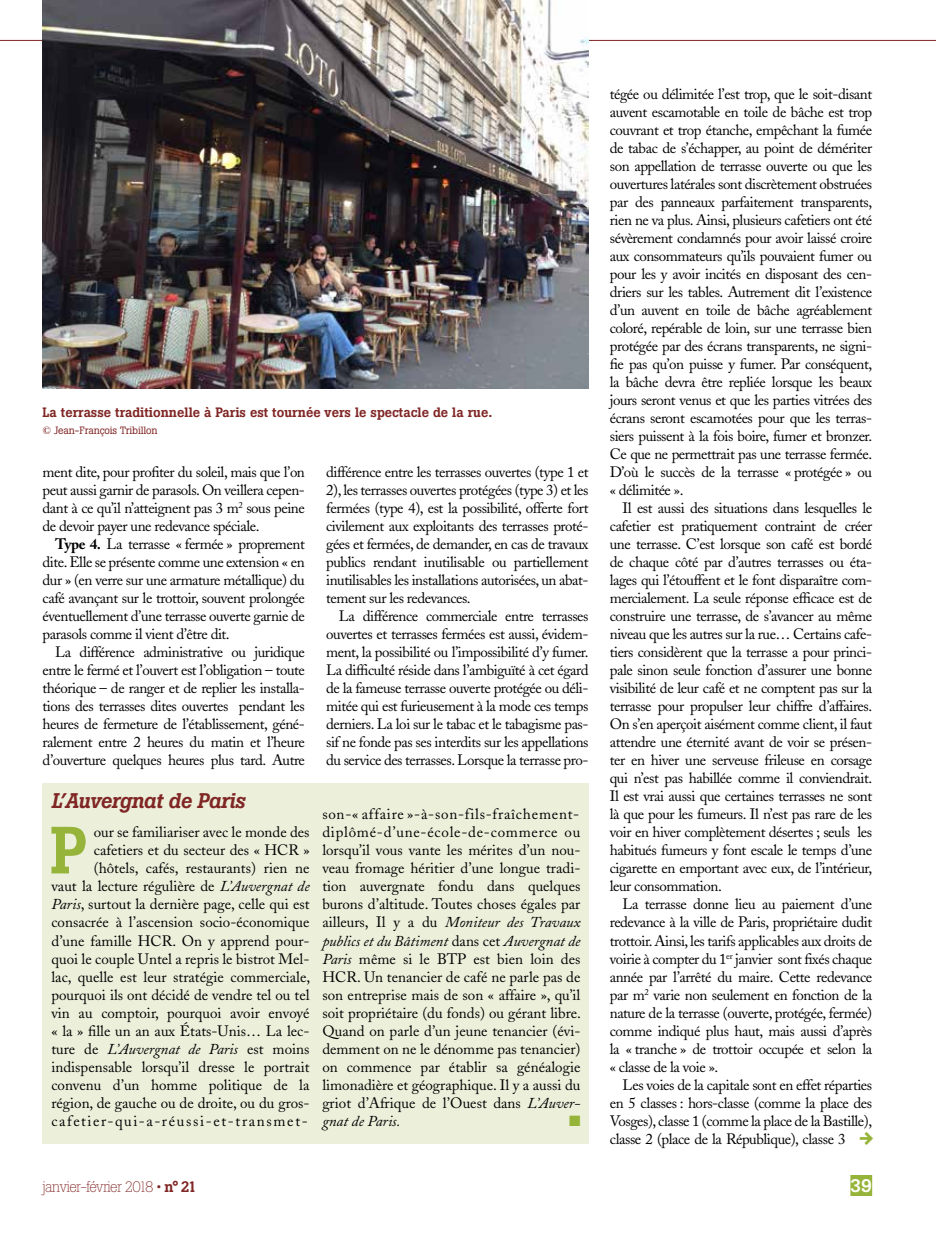
<style>
.page{position:relative;width:936px;height:1234px;background:#fff}
.page>*{position:absolute;margin:0;border:0;box-sizing:border-box;transform-origin:0 0}
.t1{font:500 66px "Boton";color:#96b439}
.t2{font:italic 500 21px "Boton";letter-spacing:-.02em;color:#802625}
.t3{font:500 18px "Boton";color:#fff}
.t4{font:18px "Flesh Plain";color:#96b439}
.t5{font:15px/18px "Adobe Caslon";color:#000;text-align:justify}
.t6{font:300 15px "Boton";letter-spacing:-.05em;color:#802625}
.t7{font:15px "Zapf Dingbats ITC";color:#96b439}
.t8{font:500 13.5px "Boton";color:#802625}
.t9{font:10.5px "Boton";letter-spacing:-.01em;color:#802625}
.s1{font-weight:700}
.s2{font-style:italic}
.s3{font-weight:500}
</style>
<div class="page">
<div style="left:850px;top:1174px;width:22px;height:21px;background:#96b439"></div>
<hr style="left:0;top:40px;width:935px;height:1px;background:#802625">
<img style="left:43px;top:0;width:545px;height:388px">
<div style="left:43px;top:783px;width:546px;height:360px;background:#ecf0db"></div>
<p class="t8" style="left:43px;top:404px;width:451px">La terrasse traditionnelle à Paris est tournée vers le spectacle de la rue.</p>
<p class="t9" style="left:43px;top:423px;width:117px">© Jean-François Tribillon</p>
<p class="t5" style="left:43px;top:463px;width:264px">ment dite, pour profiter du soleil, mais que l’on peut aussi garnir de parasols. On veillera cepen&shy;dant à ce qu’il n’atteignent pas 3 m<sup>2</sup> sous peine de devoir payer une redevance spéciale.</p>
<p class="t5" style="left:43px;top:535px;width:264px;text-indent:13px"><span class="s1">Type 4.</span> La terrasse « fermée » proprement dite. Elle se présente comme une extension « en dur » (en verre sur une armature métallique) du café avançant sur le trottoir, souvent prolongée éventuellement d’une terrasse ouverte garnie de parasols comme il vient d’être dit.</p>
<p class="t5" style="left:43px;top:643px;width:264px;text-indent:13px">La différence administrative ou juridique entre le fermé et l’ouvert est l’obligation – toute théorique – de ranger et de replier les installa&shy;tions des terrasses dites ouvertes pendant les heures de fermeture de l’établissement, géné&shy;ralement entre 2 heures du matin et l’heure d’ouverture quelques heures plus tard. Autre</p>
<h2 class="t2" style="left:51px;top:788px;width:195px">L’Auvergnat de Paris</h2>
<h1 class="t1" style="left:50px;top:811px;width:39px">P</h1>
<p class="t5" style="left:51px;top:823px;width:260px;text-align:right">our se familiariser avec le monde des cafetiers et du secteur des « HCR » (hôtels, cafés, restaurants) rien ne<br>vaut la lecture régulière de <span class="s2">L’Auvergnat de Paris</span>, surtout la dernière page, celle qui est consacrée à l’ascension socio-économique d’une famille HCR. On y apprend pour&shy;quoi le couple Untel a repris le bistrot Mel&shy;lac, quelle est leur stratégie commerciale, pourquoi ils ont décidé de vendre tel ou tel vin au comptoir, pourquoi avoir envoyé « la » fille un an aux États-Unis… La lec&shy;ture de <span class="s2">L’Auvergnat de Paris</span> est moins indispensable lorsqu’il dresse le portrait convenu d’un homme politique de la région, de gauche ou de droite, ou du gros&shy;cafetier-qui-a-réussi-et-transmet-</p>
<p class="t5" style="left:326px;top:463px;width:264px">différence entre les terrasses ouvertes (type 1 et 2), les terrasses ouvertes protégées (type 3) et les fermées (type 4), est la possibilité, offerte fort civilement aux exploitants des terrasses proté&shy;gées et fermées, de demander, en cas de travaux publics rendant inutilisable ou partiellement inutilisables les installations autorisées, un abat&shy;tement sur les redevances.</p>
<p class="t5" style="left:326px;top:607px;width:264px;text-indent:13px">La différence commerciale entre terrasses ouvertes et terrasses fermées est aussi, évidem&shy;ment, la possibilité ou l’impossibilité d’y fumer.<br>La difficulté réside dans l’ambiguïté à cet égard de la fameuse terrasse ouverte protégée ou déli&shy;mitée qui est furieusement à la mode ces temps derniers. La loi sur le tabac et le tabagisme pas&shy;sif ne fonde pas ses interdits sur les appellations du service des terrasses. Lorsque la terrasse pro-</p>
<p class="t5" style="left:322px;top:805px;width:260px">son-« affaire »-à-son-fils-fraîchement&shy;diplômé-d’une-école-de-commerce ou lorsqu’il vous vante les mérites d’un nou&shy;veau fromage héritier d’une longue tradi&shy;tion auvergnate fondu dans quelques burons d’altitude. Toutes choses égales par ailleurs, Il y a du <span class="s2">Moniteur des Travaux publics et du Bâtiment</span> dans cet <span class="s2">Auvergnat de Paris</span> même si le BTP est bien loin des HCR. Un tenancier de café ne parle pas de son entreprise mais de son « affaire », qu’il soit propriétaire (du fonds) ou gérant libre.<br>Quand on parle d’un jeune tenancier (évi&shy;demment on ne le dénomme pas tenancier) on commence par établir sa généalogie limonadière et géographique. Il y a aussi du griot d’Afrique de l’Ouest dans <span class="s2">L’Auver&shy;gnat de Paris.</span></p>
<p class="t7" style="left:569px;top:1113px;width:13px">■</p>
<p class="t5" style="left:609px;top:85px;width:264px">tégée ou délimitée l’est trop, que le soit-disant auvent escamotable en toile de bâche est trop couvrant et trop étanche, empêchant la fumée de tabac de s’échapper, au point de démériter son appellation de terrasse ouverte ou que les ouvertures latérales sont discrètement obstruées par des panneaux parfaitement transparents, rien ne va plus. Ainsi, plusieurs cafetiers ont été sévèrement condamnés pour avoir laissé croire aux consommateurs qu’ils pouvaient fumer ou pour les y avoir incités en disposant des cen&shy;driers sur les tables. Autrement dit l’existence d’un auvent en toile de bâche agréablement coloré, repérable de loin, sur une terrasse bien protégée par des écrans transparents, ne signi&shy;fie pas qu’on puisse y fumer. Par conséquent, la bâche devra être repliée lorsque les beaux jours seront venus et que les parties vitrées des écrans seront escamotées pour que les terras&shy;siers puissent à la fois boire, fumer et bronzer.<br>Ce que ne permettrait pas une terrasse fermée.<br>D’où le succès de la terrasse « protégée » ou « délimitée ».</p>
<p class="t5" style="left:609px;top:499px;width:264px;text-indent:13px">Il est aussi des situations dans lesquelles le cafetier est pratiquement contraint de créer une terrasse. C’est lorsque son café est bordé de chaque côté par d’autres terrasses ou éta&shy;lages qui l’étouffent et le font disparaître com&shy;mercialement. La seule réponse efficace est de construire une terrasse, de s’avancer au même niveau que les autres sur la rue… Certains cafe&shy;tiers considèrent que la terrasse a pour princi&shy;pale sinon seule fonction d’assurer une bonne visibilité de leur café et ne comptent pas sur la terrasse pour propulser leur chiffre d’affaires.<br>On s’en aperçoit aisément comme client, il faut attendre une éternité avant de voir se présen&shy;ter en hiver une serveuse frileuse en corsage qui n’est pas habillée comme il conviendrait.<br>Il est vrai aussi que certaines terrasses ne sont là que pour les fumeurs. Il n’est pas rare de les voir en hiver complètement désertes ; seuls les habitués fumeurs y font escale le temps d’une cigarette en emportant avec eux, de l’intérieur, leur consommation.</p>
<p class="t5" style="left:609px;top:895px;width:264px;text-indent:13px">La terrasse donne lieu au paiement d’une redevance à la ville de Paris, propriétaire dudit trottoir. Ainsi, les tarifs applicables aux droits de voirie à compter du 1<sup>er</sup> janvier sont fixés chaque année par l’arrêté du maire. Cette redevance par m<sup>2</sup> varie non seulement en fonction de la nature de la terrasse (ouverte, protégée, fermée) comme indiqué plus haut, mais aussi d’après la « tranche » de trottoir occupée et selon la « classe de la voie ».</p>
<p class="t5" style="left:609px;top:1075px;width:264px;text-indent:13px">Les voies de la capitale sont en effet réparties en 5 classes : hors-classe (comme la place des Vosges), classe 1 (comme la place de la Bastille), classe 2 (place de la République), classe 3</p>
<p class="t4" style="left:857px;top:1128px;width:19px">w</p>
<p class="t6" style="left:43px;top:1177px;width:156px">janvier-février 2018 • <span class="s3">n° 21</span></p>
<p class="t3" style="left:850px;top:1174px;width:23px">39</p>
</div>
